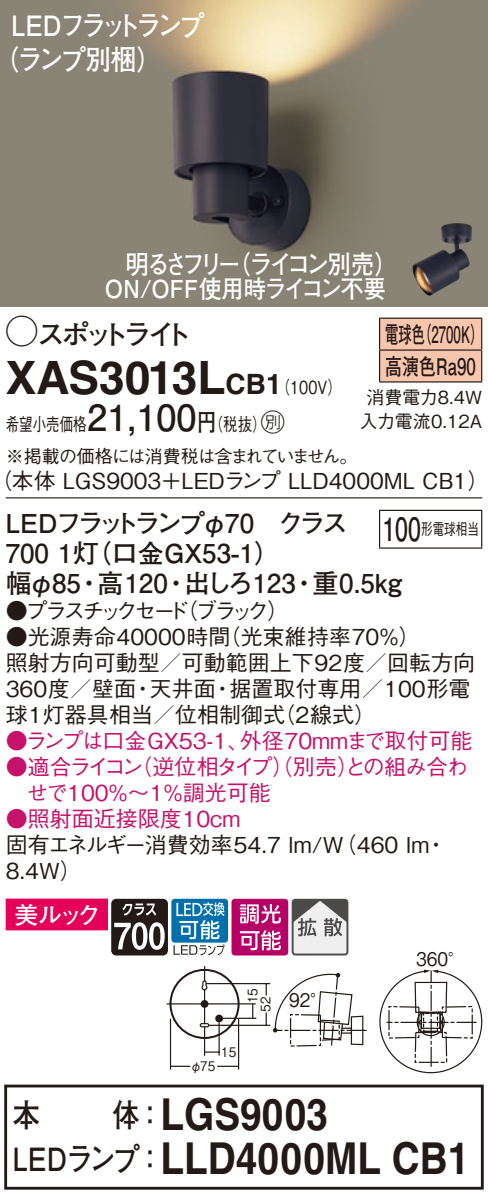
<style>
.page{position:relative;width:488px;height:1201px;background:#fff}
.page>*{position:absolute;margin:0;border:0;box-sizing:border-box;transform-origin:0 0}
.t1{font:700 46px "Helvetica LT Std";letter-spacing:-.015em;color:#231916}
.t2{font:700 44px "Helvetica LT Std";color:#231916;scale:.88 1}
.t3{font:700 36px "Futo Go B101 Pro";color:#231916}
.t4{font:700 32px "Futo Go B101 Pro";color:#231916;scale:.85 1}
.t5{font:700 32px "Futo Go B101 Pro";color:#231916;scale:.72 1}
.t6{font:700 28px/34px "Futo Go B101 Pro";letter-spacing:-.12em;color:#fff;scale:.9 1}
.t7{font:700 28px "Futo Go B101 Pro";letter-spacing:-.195em;color:#231916}
.t8{font:700 28px "Helvetica LT Std";color:#231916}
.t9{font:700 26px "Futo Go B101 Pro";color:#231916}
.t10{font:700 26px "Futo Go B101 Pro";letter-spacing:-.145em;color:#231916}
.t11{font:700 26px "Futo Go B101 Pro";letter-spacing:-.185em;color:#fff;scale:.89 1}
.t12{font:700 24.8px "Futo Go B101 Pro";letter-spacing:-.005em;color:#fff;scale:.91 1}
.t13{font:24px "Futo Go B101 Pro Bold 90 pv RKSJ H";color:#fff}
.t14{font:24px "Ford Classification 1";color:#231916}
.t15{font:700 22.8px/32px "Futo Go B101 Pro";color:#231916;scale:.58 1}
.t16{font:500 22px/26px "Gothic BBB Pro";color:#231916}
.t17{font:500 22px/26px "Gothic BBB Pro";letter-spacing:-.045em;color:#c5126b}
.t18{font:500 22px "Gothic BBB Pro";color:#c5126b}
.t19{font:500 22px/26px "Gothic BBB Pro";letter-spacing:-.02em;color:#c5126b}
.t20{font:500 22px "Gothic BBB Pro";letter-spacing:-.165em;color:#231916}
.t21{font:18.8px "Gothic BBB Pro Medium 90 pv RKSJ H";color:#231916;scale:.9 1}
.t22{font:500 18px/31.6px "Gothic BBB Pro";letter-spacing:-.04em;color:#231916;scale:.75 1}
.t23{font:500 18px/24px "Gothic BBB Pro";color:#231916;text-align:center}
.t24{font:500 18px "Gothic BBB Pro";color:#231916;scale:.8 1}
.t25{font:500 16px "Gothic BBB Pro";color:#231916;scale:.72 1}
.t26{font:13.2px "Gothic BBB Pro Medium 90 pv RKSJ H";color:#231916;scale:.9 1}
.s1{font-family:"Ford Classification 1";font-weight:400;font-size:32px}
.s2{font-size:46px}
.s3{font-family:"Helvetica LT Std";font-weight:700;font-size:28px}
.s4{font-family:"Gothic BBB Pro";font-weight:500;font-size:18px}
.s5{font-family:"Futo Go B101 Pro";font-weight:700;font-size:24px}
</style>
<div class="page">
<img style="left:0;top:0;width:488px;height:306px">
<img style="left:412px;top:223px;width:60px;height:73px">
<div style="left:380px;top:319px;width:101px;height:62px;background:#f8c6ad"></div>
<hr style="left:379px;top:317px;width:103px;height:2px;background:#231916">
<hr style="left:379px;top:319px;width:1px;height:30px;background:#231916">
<hr style="left:481px;top:319px;width:1px;height:30px;background:#231916">
<hr style="left:379px;top:349px;width:103px;height:2px;background:#231916">
<hr style="left:379px;top:351px;width:1px;height:30px;background:#231916">
<hr style="left:481px;top:351px;width:1px;height:30px;background:#231916">
<hr style="left:379px;top:381px;width:103px;height:2px;background:#231916">
<hr style="left:6px;top:497px;width:476px;height:1px;background:#231916">
<hr style="left:379px;top:511px;width:1px;height:36px;background:#231916">
<hr style="left:379px;top:510px;width:103px;height:1px;background:#231916">
<hr style="left:481px;top:511px;width:1px;height:36px;background:#231916">
<hr style="left:379px;top:547px;width:103px;height:2px;background:#231916">
<div style="left:169px;top:969px;width:70px;height:70px;border:2px solid #231916;border-radius:50%"></div>
<hr style="left:166px;top:1003px;width:89px;height:1px;background:#231916">
<div style="left:215px;top:1014px;width:8px;height:8px;background:#231916;border-radius:50%"></div>
<hr style="left:218px;top:1022px;width:2px;height:33px;background:#231916">
<hr style="left:170px;top:1018px;width:1px;height:51px;background:#231916">
<hr style="left:238px;top:1018px;width:1px;height:51px;background:#231916">
<svg style="left:199px;top:966px;width:20px;height:89px"></svg>
<svg style="left:171px;top:1065px;width:19px;height:2px"></svg>
<hr style="left:217px;top:1065px;width:22px;height:2px;background:#231916">
<svg style="left:252px;top:1004px;width:1px;height:13px"></svg>
<hr style="left:206px;top:983px;width:64px;height:1px;background:#231916">
<hr style="left:209px;top:1024px;width:61px;height:2px;background:#231916">
<hr style="left:220px;top:1017px;width:36px;height:2px;background:#231916">
<svg style="left:265px;top:1012px;width:2px;height:13px"></svg>
<svg style="left:265px;top:984px;width:2px;height:11px"></svg>
<svg style="left:273px;top:969px;width:209px;height:104px"></svg>
<div style="left:171px;top:898px;width:57px;height:44px;background:#0070ac;border-radius:3px"></div>
<svg style="left:6px;top:898px;width:218px;height:57px"></svg>
<svg style="left:231px;top:898px;width:114px;height:57px"></svg>
<div style="left:291px;top:898px;width:57px;height:57px;border:2px solid #4d4a4a;border-radius:3px"></div>
<div style="left:4px;top:1084px;width:479px;height:105px;border:3px solid #231916"></div>
<p class="t6" style="left:-7px;top:5px;width:236px;text-indent:18px">LEDフラットランプ（ランプ別梱(</p>
<p class="t11" style="left:227px;top:243px;width:193px">（ライコン別売(</p>
<p class="t11" style="left:126px;top:243px;width:131px">明るさフリー</p>
<p class="t12" style="left:105px;top:268px;width:310px">ON/OFF使用時ライコン不要</p>
<p class="t7" style="left:6px;top:312px;width:188px"><span class="s1">A</span>スポットライト</p>
<p class="t15" style="left:418px;top:315px;width:115px">（2700 (K</p>
<p class="t15" style="left:385px;top:315px;width:158px">電球色<br>高演色Ra90</p>
<p class="t23" style="left:359px;top:383px;width:124px">消費電力8.4W入力電流0.12A</p>
<h1 class="t1" style="left:6px;top:349px;width:193px">XAS3013</h1>
<p class="t8" style="left:197px;top:367px;width:70px"><span class="s2">L</span>CB</p>
<p class="t24" style="left:266px;top:372px;width:96px">（<span class="s3">1</span> 100 (V</p>
<h3 class="t3" style="left:87px;top:389px;width:111px">21,100</h3>
<p class="t14" style="left:252px;top:410px;width:34px">C<span class="s4">）</span></p>
<p class="t24" style="left:197px;top:410px;width:70px">（<span class="s5">円</span>税抜</p>
<p class="t22" style="left:6px;top:406px;width:470px">希望小売価格<br>※掲載の価格には消費税は含まれていません。</p>
<p class="t16" style="left:-10px;top:465px;width:500px">（本体 LGS9003＋LEDランプ LLD4000ML CB1(</p>
<p class="t10" style="left:6px;top:502px;width:343px">LEDフラットランプφ70　クラス</p>
<p class="t9" style="left:6px;top:532px;width:276px">700 （灯1 口金GX53-1(</p>
<p class="t9" style="left:312px;top:562px;width:91px">重0.5kg</p>
<h3 class="t5" style="left:382px;top:504px;width:55px">100</h3>
<p class="t25" style="left:421px;top:516px;width:82px">形電球相当</p>
<p class="t9" style="left:6px;top:562px;width:77px">幅φ85</p>
<p class="t9" style="left:97px;top:562px;width:72px">高120</p>
<p class="t9" style="left:184px;top:562px;width:113px">出しろ123</p>
<p class="t9" style="left:76px;top:562px;width:27px">・</p>
<p class="t9" style="left:163px;top:562px;width:27px">・</p>
<p class="t9" style="left:291px;top:562px;width:27px">・</p>
<p class="t16" style="left:176px;top:595px;width:114px">（ブラック(</p>
<p class="t20" style="left:6px;top:593px;width:185px">●プラスチックセード</p>
<p class="t16" style="left:219px;top:621px;width:203px">（光束維持率70％(</p>
<p class="t16" style="left:6px;top:621px;width:226px">●光源寿命40000時間</p>
<p class="t16" style="left:6px;top:647px;width:471px">照射方向可動型／可動範囲上下92度／回転方向</p>
<p class="t16" style="left:229px;top:673px;width:242px">据置取付専用／100形電</p>
<p class="t16" style="left:6px;top:673px;width:132px">360度／壁面</p>
<p class="t16" style="left:150px;top:673px;width:67px">天井面</p>
<p class="t16" style="left:132px;top:673px;width:24px">・</p>
<p class="t16" style="left:211px;top:673px;width:23px">・</p>
<p class="t16" style="left:273px;top:699px;width:104px">（2線式(</p>
<p class="t16" style="left:6px;top:699px;width:281px">球1灯器具相当／位相制御式</p>
<p class="t18" style="left:240px;top:723px;width:234px">外径70mmまで取付可能</p>
<p class="t17" style="left:130px;top:725px;width:339px;text-indent:-125px">●ランプは口金GX53-1、<br>（逆位相タイプ）（別売との組み合わ</p>
<p class="t18" style="left:337px;top:749px;width:23px">）</p>
<p class="t19" style="left:27px;top:751px;width:246px;text-indent:-21px">●適合ライコン<br>せで100％〜1％調光可能</p>
<p class="t18" style="left:6px;top:801px;width:236px">●照射面近接限度10cm</p>
<p class="t16" style="left:6px;top:829px;width:425px">固有エネルギー消費効率54.7 lm （W/ 460 lm<br>8.4W(</p>
<p class="t16" style="left:425px;top:829px;width:23px">・</p>
<p class="t13" style="left:14px;top:895px;width:88px">美ルック</p>
<p class="t26" style="left:242px;top:1003px;width:18px;rotate:-90deg">15</p>
<p class="t26" style="left:255px;top:1011px;width:18px;rotate:-90deg">52</p>
<p class="t21" style="left:289px;top:985px;width:44px">92°</p>
<p class="t21" style="left:416px;top:944px;width:56px">360°</p>
<p class="t26" style="left:221px;top:1041px;width:18px">15</p>
<p class="t26" style="left:190px;top:1055px;width:29px">φ75</p>
<h3 class="t4" style="left:13px;top:1089px;width:34px">本</h3>
<h3 class="t4" style="left:113px;top:1089px;width:62px">体：</h3>
<h2 class="t2" style="left:160px;top:1087px;width:192px">LGS9003</h2>
<h3 class="t4" style="left:13px;top:1133px;width:179px">LEDランプ：</h3>
<h2 class="t2" style="left:160px;top:1131px;width:352px">LLD4000ML CB1</h2>
</div>
